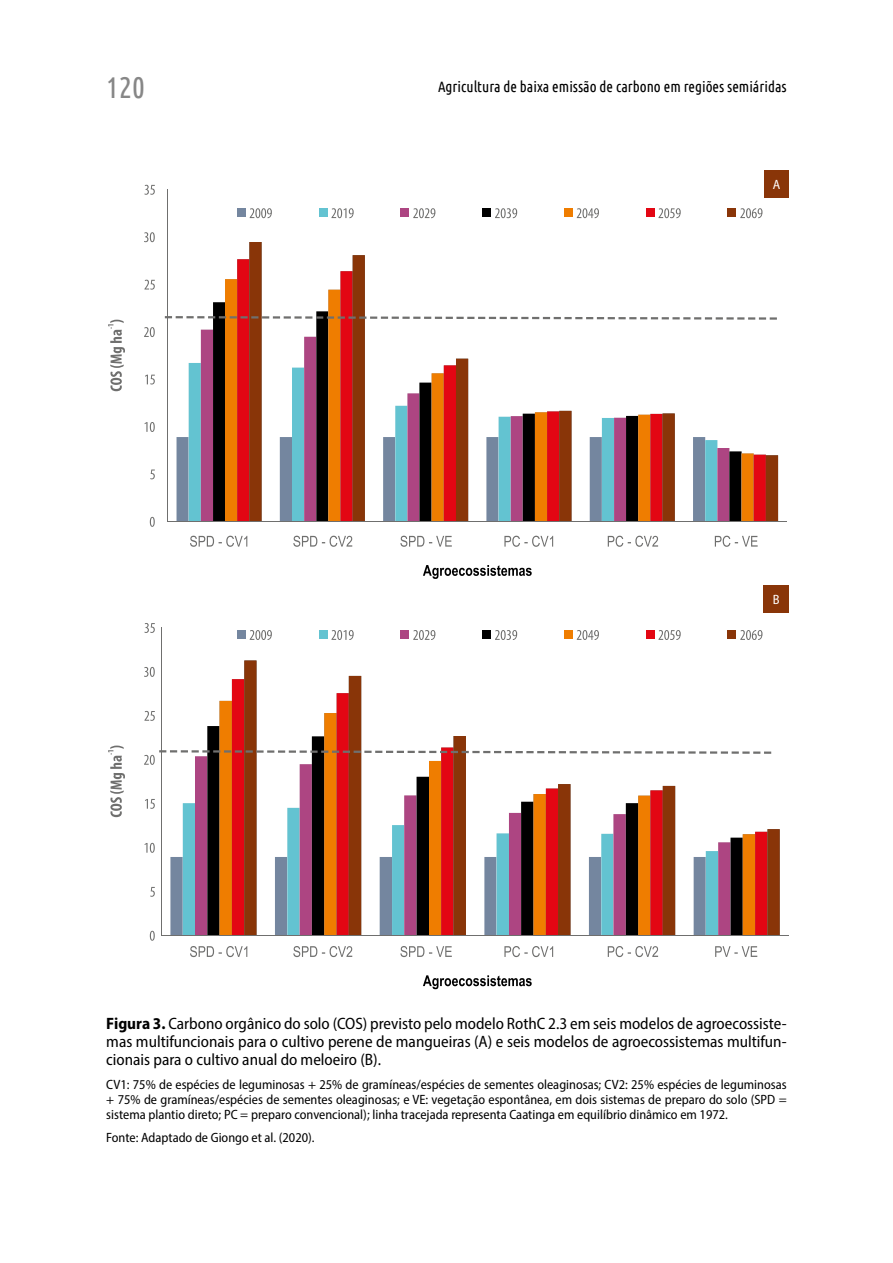
<style>
.page{position:relative;width:893px;height:1263px;background:#fff}
.page>*{position:absolute;margin:0;border:0;box-sizing:border-box;transform-origin:0 0}
.t1{font:30px "Ubuntu Condensed";color:#878787}
.t2{font:semi-condensed 16.5px/18px "Myriad Pro";color:#000;text-align:justify}
.t3{font:15px "Ubuntu Condensed";color:#000}
.t4{font:semi-condensed 13.5px/15px "Myriad Pro";color:#000;text-align:justify}
.t5{font:semi-condensed 13.5px "Myriad Pro";color:#fff}
.s1{font-weight:700}
</style>
<div class="page">
<svg style="left:177px;top:437px;width:12px;height:84px"></svg>
<svg style="left:189px;top:363px;width:12px;height:158px;background:#65c2d0"></svg>
<div style="left:201px;top:330px;width:12px;height:191px;background:#ad4582"></div>
<svg style="left:213px;top:302px;width:12px;height:219px;background:#010101"></svg>
<div style="left:225px;top:279px;width:12px;height:242px;background:#ef7d00"></div>
<svg style="left:237px;top:259px;width:12px;height:262px;background:#e10815"></svg>
<svg style="left:249px;top:242px;width:529px;height:279px"></svg>
<hr style="left:167px;top:189px;width:1px;height:332px;background:#6f6f6e">
<svg style="left:150px;top:517px;width:5px;height:10px"></svg>
<svg style="left:150px;top:469px;width:5px;height:10px"></svg>
<svg style="left:145px;top:422px;width:10px;height:10px"></svg>
<svg style="left:145px;top:375px;width:10px;height:9px"></svg>
<svg style="left:144px;top:327px;width:11px;height:10px"></svg>
<svg style="left:144px;top:280px;width:11px;height:10px"></svg>
<svg style="left:144px;top:232px;width:11px;height:10px"></svg>
<svg style="left:144px;top:185px;width:11px;height:10px"></svg>
<svg style="left:190px;top:536px;width:57px;height:11px"></svg>
<svg style="left:293px;top:536px;width:59px;height:11px"></svg>
<svg style="left:400px;top:536px;width:52px;height:11px"></svg>
<svg style="left:504px;top:536px;width:49px;height:11px"></svg>
<svg style="left:608px;top:536px;width:50px;height:11px"></svg>
<svg style="left:715px;top:536px;width:43px;height:11px"></svg>
<div style="left:237px;top:209px;width:9px;height:8px;background:#74869f"></div>
<svg style="left:250px;top:208px;width:22px;height:10px"></svg>
<div style="left:319px;top:209px;width:8px;height:8px;background:#63c3d1"></div>
<svg style="left:331px;top:208px;width:23px;height:10px"></svg>
<div style="left:401px;top:209px;width:8px;height:8px;background:#ad4582"></div>
<svg style="left:413px;top:208px;width:22px;height:10px"></svg>
<div style="left:482px;top:209px;width:9px;height:8px;background:#000"></div>
<svg style="left:495px;top:208px;width:22px;height:10px"></svg>
<div style="left:564px;top:209px;width:9px;height:8px;background:#ef7d00"></div>
<svg style="left:577px;top:208px;width:22px;height:10px"></svg>
<div style="left:646px;top:209px;width:8px;height:8px;background:#e30613"></div>
<svg style="left:658px;top:208px;width:23px;height:10px"></svg>
<div style="left:728px;top:209px;width:8px;height:8px;background:#893508"></div>
<svg style="left:740px;top:208px;width:22px;height:10px"></svg>
<svg style="left:164px;top:315px;width:614px;height:6px"></svg>
<svg style="left:170px;top:857px;width:13px;height:78px"></svg>
<div style="left:183px;top:803px;width:12px;height:132px;background:#63c3d1"></div>
<div style="left:195px;top:765px;width:12px;height:170px;background:#ad4582"></div>
<svg style="left:207px;top:726px;width:13px;height:209px;background:#120e0a"></svg>
<svg style="left:220px;top:701px;width:12px;height:234px;background:#ed7c01"></svg>
<div style="left:232px;top:679px;width:12px;height:256px;background:#e30613"></div>
<svg style="left:244px;top:660px;width:536px;height:275px"></svg>
<hr style="left:161px;top:627px;width:1px;height:308px;background:#6f6f6e">
<svg style="left:150px;top:931px;width:5px;height:10px"></svg>
<svg style="left:150px;top:887px;width:5px;height:10px"></svg>
<svg style="left:145px;top:843px;width:10px;height:10px"></svg>
<svg style="left:145px;top:799px;width:10px;height:10px"></svg>
<svg style="left:144px;top:711px;width:11px;height:10px"></svg>
<svg style="left:144px;top:667px;width:11px;height:10px"></svg>
<svg style="left:144px;top:623px;width:11px;height:10px"></svg>
<svg style="left:144px;top:749px;width:630px;height:16px"></svg>
<svg style="left:108px;top:320px;width:17px;height:71px"></svg>
<svg style="left:108px;top:745px;width:17px;height:72px"></svg>
<svg style="left:423px;top:565px;width:109px;height:14px"></svg>
<svg style="left:423px;top:975px;width:109px;height:14px"></svg>
<div style="left:237px;top:630px;width:9px;height:9px;background:#74869f"></div>
<svg style="left:250px;top:630px;width:22px;height:10px"></svg>
<div style="left:319px;top:630px;width:8px;height:9px;background:#63c3d1"></div>
<svg style="left:331px;top:630px;width:23px;height:10px"></svg>
<div style="left:401px;top:630px;width:8px;height:9px;background:#ad4582"></div>
<svg style="left:413px;top:630px;width:22px;height:10px"></svg>
<div style="left:482px;top:630px;width:9px;height:9px;background:#000"></div>
<svg style="left:495px;top:630px;width:22px;height:10px"></svg>
<div style="left:564px;top:630px;width:9px;height:9px;background:#ef7d00"></div>
<svg style="left:577px;top:630px;width:22px;height:10px"></svg>
<div style="left:646px;top:630px;width:8px;height:9px;background:#e30613"></div>
<svg style="left:658px;top:630px;width:23px;height:10px"></svg>
<div style="left:728px;top:630px;width:8px;height:9px;background:#893508"></div>
<svg style="left:740px;top:630px;width:22px;height:10px"></svg>
<hr style="left:161px;top:935px;width:628px;height:1px;background:#6f6f6e">
<hr style="left:167px;top:521px;width:620px;height:1px;background:#6f6f6e">
<svg style="left:190px;top:946px;width:57px;height:11px"></svg>
<svg style="left:293px;top:946px;width:59px;height:11px"></svg>
<svg style="left:400px;top:946px;width:52px;height:11px"></svg>
<svg style="left:504px;top:946px;width:49px;height:11px"></svg>
<svg style="left:608px;top:946px;width:50px;height:11px"></svg>
<svg style="left:715px;top:946px;width:42px;height:11px"></svg>
<div style="left:764px;top:170px;width:25px;height:27px;background:#893508"></div>
<div style="left:764px;top:585px;width:25px;height:27px;background:#893508"></div>
<h1 class="t1" style="left:106px;top:69px;width:40px">120</h1>
<p class="t3" style="left:438px;top:77px;width:350px">Agricultura de baixa emissão de carbono em regiões semiáridas</p>
<p class="t5" style="left:773px;top:176px;width:9px">A</p>
<p class="t5" style="left:773px;top:591px;width:8px">B</p>
<p class="t2" style="left:106px;top:1014px;width:682px"><span class="s1">Figura 3.</span> Carbono orgânico do solo (COS) previsto pelo modelo RothC 2.3 em seis modelos de agroecossiste&shy;mas multifuncionais para o cultivo perene de mangueiras (A) e seis modelos de agroecossistemas multifun&shy;cionais para o cultivo anual do meloeiro (B).</p>
<p class="t4" style="left:106px;top:1076px;width:682px">CV1: 75% de espécies de leguminosas + 25% de gramíneas/espécies de sementes oleaginosas; CV2: 25% espécies de leguminosas + 75% de gramíneas/espécies de sementes oleaginosas; e VE: vegetação espontânea, em dois sistemas de preparo do solo (SPD = sistema plantio direto; PC = preparo convencional); linha tracejada representa Caatinga em equilíbrio dinâmico em 1972.</p>
<p class="t4" style="left:106px;top:1130px;width:210px">Fonte: Adaptado de Giongo et al. (2020).</p>
</div>
